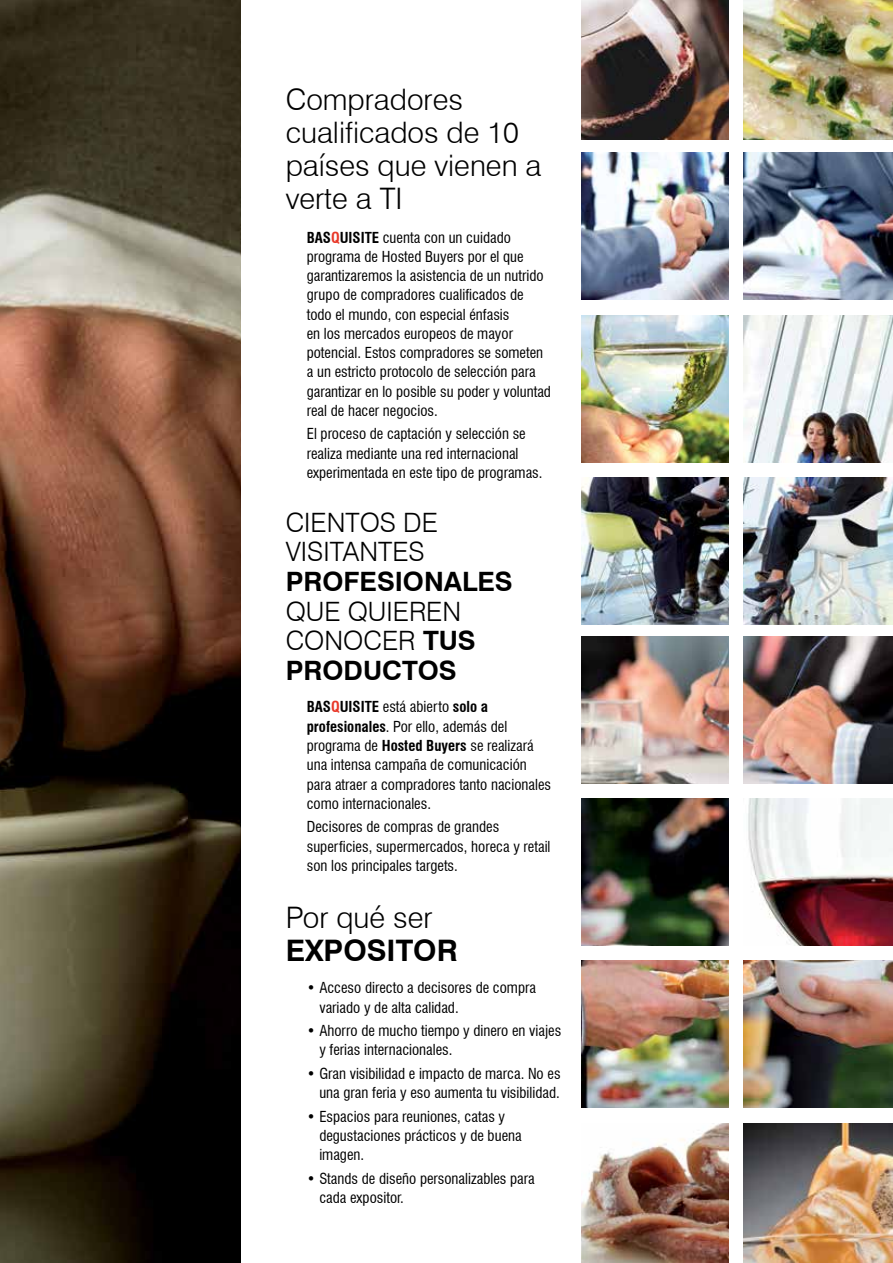
<style>
.page{position:relative;width:893px;height:1263px;background:#fff}
.page>*{position:absolute;margin:0;border:0;box-sizing:border-box;transform-origin:0 0}
.t1{font:300 29.7px/33px "Swiss 721 BT";color:#000}
.t2{font:700 29.7px "Swiss 721 BT";color:#000}
.t3{font:300 26.7px/29.7px "Swiss 721 BT";color:#000}
.t4{font:700 26.7px "Swiss 721 BT";color:#000}
.t5{font:condensed 14.85px/19.2px "Swiss 721 BT";color:#000}
.s1{font-weight:700}
.s2{font-weight:700;color:#e83728}
</style>
<div class="page">
<img style="left:0;top:0;width:241px;height:1263px">
<img style="left:582px;top:798px;width:147px;height:147px">
<img style="left:744px;top:315px;width:149px;height:147px">
<img style="left:582px;top:1123px;width:147px;height:140px">
<img style="left:582px;top:961px;width:147px;height:147px">
<img style="left:582px;top:315px;width:147px;height:147px">
<img style="left:582px;top:636px;width:147px;height:147px">
<img style="left:582px;top:477px;width:147px;height:147px">
<img style="left:582px;top:153px;width:147px;height:147px">
<img style="left:582px;top:0;width:147px;height:139px">
<img style="left:744px;top:961px;width:149px;height:147px">
<img style="left:748px;top:798px;width:145px;height:147px">
<img style="left:744px;top:636px;width:149px;height:147px">
<img style="left:744px;top:477px;width:149px;height:147px">
<img style="left:744px;top:153px;width:149px;height:147px">
<img style="left:744px;top:1123px;width:149px;height:140px">
<img style="left:744px;top:0;width:149px;height:139px">
<h1 class="t1" style="left:286px;top:82px;width:257px">compradores cualificados de 10 países que vienen a verte a TI</h1>
<p class="t5" style="left:307px;top:228px;width:246px"><span class="s1">Bas</span><span class="s2">q</span><span class="s1">uisite</span> cuenta con un cuidado programa de Hosted Buyers por el que garantizaremos la asistencia de un nutrido grupo de compradores cualificados de todo el mundo, con especial énfasis<br>en los mercados europeos de mayor potencial. Estos compradores se someten a un estricto protocolo de selección para garantizar en lo posible su poder y voluntad real de hacer negocios.</p>
<p class="t5" style="left:307px;top:424px;width:237px">El proceso de captación y selección se realiza mediante una red internacional experimentada en este tipo de programas.</p>
<h2 class="t3" style="left:286px;top:507px;width:150px">cientos de vi sitantes</h2>
<h2 class="t4" style="left:286px;top:565px;width:229px">PROFESIONALES</h2>
<h2 class="t3" style="left:286px;top:596px;width:192px">que quieren conocer <span class="s1">TUS<br>PRODUCTOS</span></h2>
<p class="t5" style="left:307px;top:697px;width:246px"><span class="s1">Bas</span><span class="s2">q</span><span class="s1">uisite</span> está abierto <span class="s1">solo a profesionales</span>. Por ello, además del programa de <span class="s1">Hosted Buyers</span> se realizará una intensa campaña de comunicación para atraer a compradores tanto nacionales como internacionales.</p>
<p class="t5" style="left:307px;top:817px;width:245px">Decisores de compras de grandes superficies, supermercados, horeca y retail son los principales targets.</p>
<h1 class="t1" style="left:286px;top:900px;width:148px">Por qué ser</h1>
<h1 class="t2" style="left:286px;top:932px;width:174px">EXPOSITOR</h1>
<p class="t5" style="left:319px;top:978px;width:218px;text-indent:-13px">• Acceso directo a decisores de compra variado y de alta calidad.</p>
<p class="t5" style="left:319px;top:1021px;width:243px;text-indent:-13px">• Ahorro de mucho tiempo y dinero en viajes y ferias internacionales.</p>
<p class="t5" style="left:307px;top:1064px;width:255px;text-align:right">• Gran visibilidad e impacto de marca. No es una gran feria y eso aumenta tu visibilidad.</p>
<p class="t5" style="left:319px;top:1106px;width:204px;text-indent:-13px">• Espacios para reuniones, catas y degustaciones prácticos y de buena imagen.</p>
<p class="t5" style="left:319px;top:1169px;width:217px;text-indent:-13px">• Stands de diseño personalizables para cada expositor.</p>
</div>
